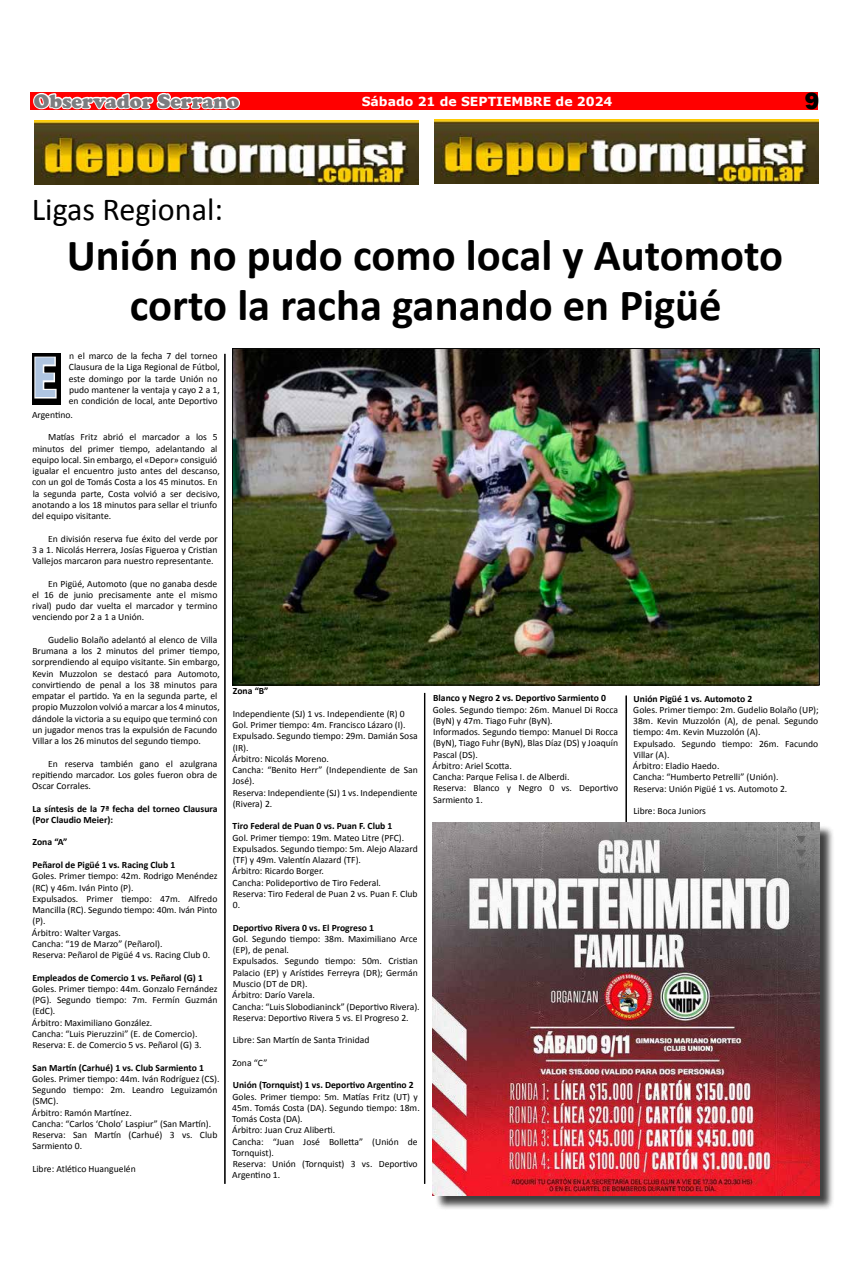
<style>
.page{position:relative;width:851px;height:1276px;background:#fff}
.page>*{position:absolute;margin:0;border:0;box-sizing:border-box;transform-origin:0 0}
.t1{font:700 56.25px "Ebrima";color:#afc5e1;scale:.83 1}
.t2{font:700 44.62px/50px "Calibri";color:#000;text-align:center}
.t3{font:32.12px "Calibri";color:#000}
.t4{font:800 24.62px "Franklin Gothic";color:#000}
.t5{font:900 20px "Cooper";color:#7c7d80}
.t6{font:700 12.5px "Verdana";color:#fff}
.t7{font:9.62px/11.2px "Calibri";color:#000}
.t8{font:700 9.62px/11.2px "Calibri";color:#000}
</style>
<div class="page">
<div style="left:31px;top:92px;width:786px;height:18px;background:#f00"></div>
<svg style="left:33px;top:92px;width:208px;height:93px"></svg>
<img style="left:34px;top:120px;width:385px;height:64px">
<img style="left:434px;top:120px;width:384px;height:64px">
<div style="left:32px;top:353px;width:28px;height:51px;background:#000"></div>
<svg style="left:34px;top:356px;width:23px;height:43px"></svg>
<hr style="left:424px;top:693px;width:1px;height:490px;background:#000">
<hr style="left:626px;top:695px;width:1px;height:145px;background:#000">
<hr style="left:625px;top:695px;width:1px;height:145px;background:#000">
<img style="left:234px;top:350px;width:583px;height:333px">
<hr style="left:225px;top:354px;width:1px;height:829px;background:#000">
<hr style="left:224px;top:354px;width:1px;height:829px;background:#000">
<div style="left:434px;top:824px;width:400px;height:386px;background:#000;opacity:.75"></div>
<img style="left:432px;top:822px;width:387px;height:373px">
<h3 class="t5" style="left:34px;top:89px;width:207px">Observador Serrano</h3>
<p class="t6" style="left:361px;top:92px;width:252px">Sábado 21 de SEPTIEMBRE de 2024</p>
<h3 class="t4" style="left:804px;top:85px;width:16px">9</h3>
<h3 class="t3" style="left:32px;top:189px;width:193px">Ligas Regional:</h3>
<h2 class="t2" style="left:67px;top:230px;width:718px">Unión no pudo como local y Automoto corto la racha ganando en Pigüé</h2>
<p class="t7" style="left:69px;top:350px;width:152px">n el marco de la fecha 7 del torneo Clausura de la Liga Regional de Fútbol, este domingo por la tarde Unión no pudo mantener la ventaja y cayo 2 a 1, en condición de local, ante Deportivo</p>
<p class="t7" style="left:32px;top:409px;width:42px">Argentino.</p>
<p class="t7" style="left:32px;top:431px;width:189px;text-indent:16px">Matías Fritz abrió el marcador a los 5 minutos del primer tiempo, adelantando al equipo local. Sin embargo, el «Depor» consiguió igualar el encuentro justo antes del descanso, con un gol de Tomás Costa a los 45 minutos. En la segunda parte, Costa volvió a ser decisivo, anotando a los 18 minutos para sellar el triunfo del equipo visitante.</p>
<p class="t7" style="left:32px;top:533px;width:187px;text-align:justify;text-indent:16px">En división reserva fue éxito del verde por 3 a 1. Nicolás Herrera, Josías Figueroa y Cristian Vallejos marcaron para nuestro representante.</p>
<p class="t7" style="left:32px;top:578px;width:187px;text-align:justify;text-indent:16px">En Pigüé, Automoto (que no ganaba desde el 16 de junio precisamente ante el mismo rival) pudo dar vuelta el marcador y termino venciendo por 2 a 1 a Unión.</p>
<p class="t7" style="left:32px;top:634px;width:189px;text-indent:16px">Gudelio Bolaño adelantó al elenco de Villa Brumana a los 2 minutos del primer tiempo, sorprendiendo al equipo visitante. Sin embargo, Kevin Muzzolon se destacó para Automoto, convirtiendo de penal a los 38 minutos para empatar el partido. Ya en la segunda parte, el propio Muzzolon volvió a marcar a los 4 minutos, dándole la victoria a su equipo que terminó con un jugador menos tras la expulsión de Facundo Villar a los 26 minutos del segundo tiempo.</p>
<p class="t7" style="left:32px;top:758px;width:187px;text-align:justify;text-indent:16px">En reserva también gano el azulgrana repitiendo marcador. Los goles fueron obra de Oscar Corrales.</p>
<p class="t8" style="left:33px;top:803px;width:186px">La síntesis de la 7ª fecha del torneo Clausura (Por Claudio Meier):</p>
<p class="t8" style="left:33px;top:836px;width:36px">Zona “A”</p>
<p class="t8" style="left:33px;top:859px;width:144px">Peñarol de Pigüé 1 vs. Racing Club 1</p>
<p class="t7" style="left:32px;top:870px;width:187px">Goles. Primer tiempo: 42m. Rodrigo Menéndez (RC) y 46m. Iván Pinto (P).<br>Expulsados. Primer tiempo: 47m. Alfredo Mancilla (RC). Segundo tiempo: 40m. Iván Pinto (P).<br>Árbitro: Walter Vargas.<br>Cancha: “19 de Marzo” (Peñarol).<br>Reserva: Peñarol de Pigüé 4 vs. Racing Club 0.</p>
<p class="t8" style="left:33px;top:971px;width:172px">Empleados de Comercio 1 vs. Peñarol (G) 1</p>
<p class="t7" style="left:32px;top:983px;width:187px">Goles. Primer tiempo: 44m. Gonzalo Fernández (PG). Segundo tiempo: 7m. Fermín Guzmán (EdC).<br>Árbitro: Maximiliano González.<br>Cancha: “Luis Pieruzzini” (E. de Comercio).<br>Reserva: E. de Comercio 5 vs. Peñarol (G) 3.</p>
<p class="t8" style="left:33px;top:1061px;width:173px">San Martín (Carhué) 1 vs. Club Sarmiento 1</p>
<p class="t7" style="left:32px;top:1073px;width:189px">Goles. Primer tiempo: 44m. Iván Rodríguez (CS).<br>Segundo tiempo: 2m. Leandro Leguizamón (SMC).<br>Árbitro: Ramón Martínez.<br>Cancha: “Carlos ‘Cholo’ Laspiur” (San Martín).<br>Reserva: San Martín (Carhué) 3 vs. Club<br>Sarmiento 0.</p>
<p class="t7" style="left:32px;top:1163px;width:105px">Libre: Atlético Huanguelén</p>
<h1 class="t1" style="left:32px;top:335px;width:32px">E</h1>
<p class="t8" style="left:233px;top:685px;width:37px">Zona “B”</p>
<p class="t7" style="left:232px;top:708px;width:187px">Independiente (SJ) 1 vs. Independiente (R) 0<br>Gol. Primer tiempo: 4m. Francisco Lázaro (I).<br>Expulsado. Segundo tiempo: 29m. Damián Sosa (IR).<br>Árbitro: Nicolás Moreno.<br>Cancha: “Benito Herr” (Independiente de San<br>José).<br>Reserva: Independiente (SJ) 1 vs. Independiente (Rivera) 2.</p>
<p class="t8" style="left:232px;top:820px;width:161px">Tiro Federal de Puan 0 vs. Puan F. Club 1</p>
<p class="t7" style="left:232px;top:832px;width:187px">Gol. Primer tiempo: 19m. Mateo Litre (PFC).<br>Expulsados. Segundo tiempo: 5m. Alejo Alazard (TF) y 49m. Valentín Alazard (TF).<br>Árbitro: Ricardo Borger.<br>Cancha: Polideportivo de Tiro Federal.<br>Reserva: Tiro Federal de Puan 2 vs. Puan F. Club 0.</p>
<p class="t8" style="left:233px;top:922px;width:143px">Deportivo Rivera 0 vs. El Progreso 1</p>
<p class="t7" style="left:232px;top:933px;width:189px">Gol. Segundo tiempo: 38m. Maximiliano Arce (EP), de penal.<br>Expulsados. Segundo tiempo: 50m. Cristian Palacio (EP) y Arístides Ferreyra (DR); Germán Muscio (DT de DR).<br>Árbitro: Darío Varela.<br>Cancha: “Luis Slobodianinck” (Deportivo Rivera).<br>Reserva: Deportivo Rivera 5 vs. El Progreso 2.</p>
<p class="t7" style="left:233px;top:1034px;width:138px">Libre: San Martín de Santa Trinidad</p>
<p class="t7" style="left:232px;top:1057px;width:36px">Zona “C”</p>
<p class="t8" style="left:233px;top:1079px;width:182px">Unión (Tornquist) 1 vs. Deportivo Argentino 2</p>
<p class="t7" style="left:232px;top:1090px;width:189px">Goles. Primer tiempo: 5m. Matías Fritz (UT) y<br>45m. Tomás Costa (DA). Segundo tiempo: 18m.<br>Tomás Costa (DA).<br>Árbitro: Juan Cruz Aliberti.<br>Cancha: “Juan José Bolletta” (Unión de<br>Tornquist).<br>Reserva: Unión (Tornquist) 3 vs. Deportivo<br>Argentino 1.</p>
<p class="t8" style="left:433px;top:692px;width:174px">Blanco y Negro 2 vs. Deportivo Sarmiento 0</p>
<p class="t7" style="left:432px;top:703px;width:187px">Goles. Segundo tiempo: 26m. Manuel Di Rocca (ByN) y 47m. Tiago Fuhr (ByN).<br>Informados. Segundo tiempo: Manuel Di Rocca (ByN), Tiago Fuhr (ByN), Blas Díaz (DS) y Joaquín<br>Pascal (DS).<br>Árbitro: Ariel Scotta.<br>Cancha: Parque Felisa I. de Alberdi.<br>Reserva: Blanco y Negro 0 vs. Deportivo<br>Sarmiento 1.</p>
<p class="t8" style="left:633px;top:692px;width:120px">Unión Pigüé 1 vs. Automoto 2</p>
<p class="t7" style="left:633px;top:704px;width:187px">Goles. Primer tiempo: 2m. Gudelio Bolaño (UP); 38m. Kevin Muzzolón (A), de penal. Segundo tiempo: 4m. Kevin Muzzolón (A).<br>Expulsado. Segundo tiempo: 26m. Facundo Villar (A).<br>Árbitro: Eladio Haedo.<br>Cancha: “Humberto Petrelli” (Unión).<br>Reserva: Unión Pigüé 1 vs. Automoto 2.</p>
<p class="t7" style="left:633px;top:805px;width:74px">Libre: Boca Juniors</p>
</div>
